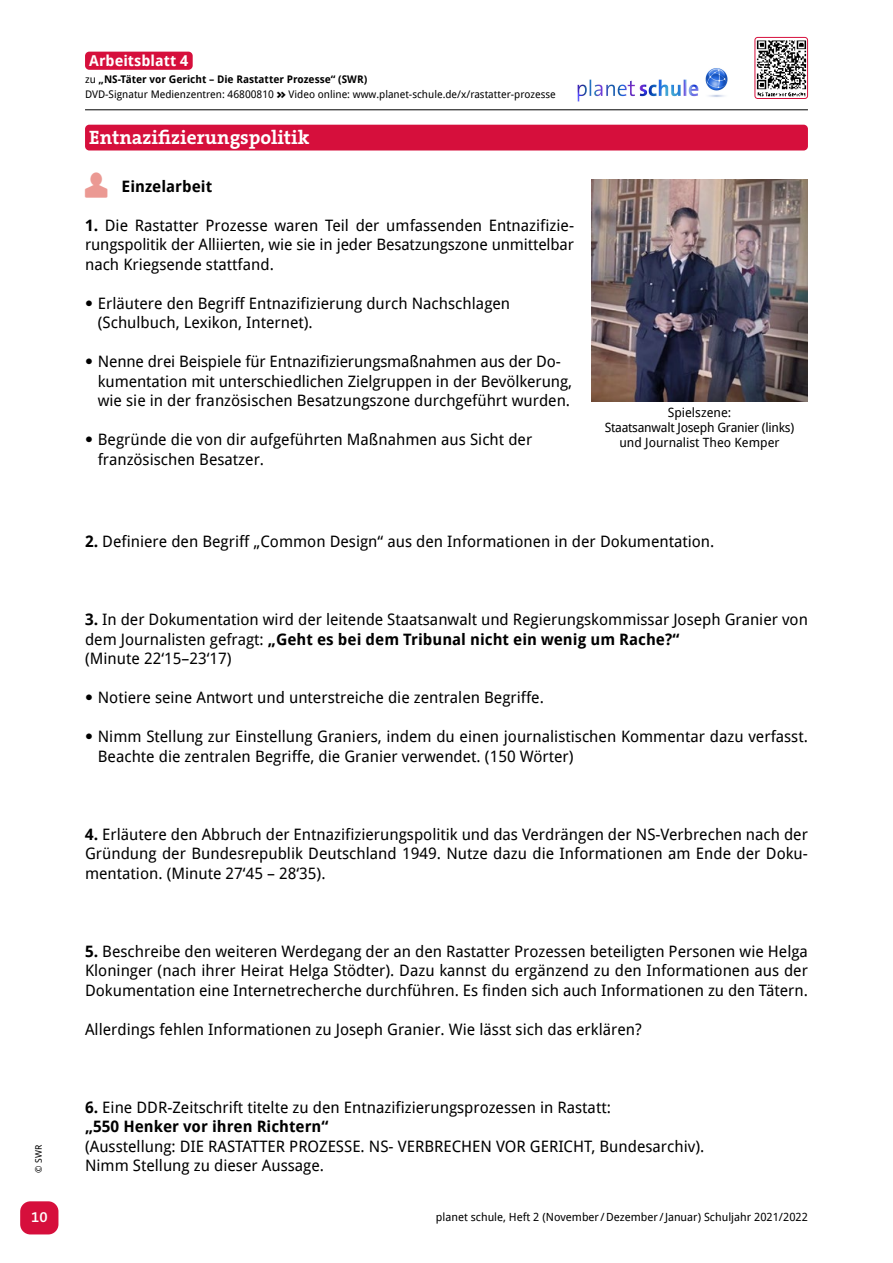
<style>
.page{position:relative;width:893px;height:1263px;background:#fff}
.page>*{position:absolute;margin:0;border:0;box-sizing:border-box;transform-origin:0 0}
.t1{font:700 19.5px "The Serif B7";color:#fff}
.t2{font:15.75px/19.5px "Droid Sans";color:#000}
.t3{font:700 15.75px "Droid Sans";color:#000}
.t4{font:700 15px "Droid Sans";color:#fff}
.t5{font:600 15px "The Serif B6";color:#fff}
.t6{font:12.75px/15px "Droid Sans";color:#000;text-align:center}
.t7{font:11.25px "Droid Sans";color:#000}
.t8{font:10.5px/14.2px "Droid Sans";color:#000}
.t9{font:9px "Droid Sans";color:#000}
.s1{font-weight:700}
.s2{font-family:"The Mix B9";font-weight:900}
.s3{font-family:"Officina Sans Std"}
</style>
<div class="page">
<hr style="left:85px;top:109px;width:723px;height:1px;background:#000">
<div style="left:20px;top:1201px;width:38px;height:33px;background:#d60f3c;border-radius:10px"></div>
<div style="left:85px;top:125px;width:723px;height:25px;background:#d60f3c;border-radius:4px"></div>
<div style="left:85px;top:52px;width:108px;height:18px;background:#d60f3c;border-radius:4px"></div>
<img style="left:591px;top:179px;width:217px;height:223px">
<img style="left:755px;top:37px;width:51px;height:60px">
<div style="left:755px;top:37px;width:53px;height:62px;border:1px solid #d60f3c;border-radius:3px"></div>
<img style="left:577px;top:68px;width:151px;height:34px">
<p class="t9" style="left:34px;top:1172px;width:29px;rotate:-90deg">© SWR</p>
<p class="t5" style="left:31px;top:1208px;width:18px">10</p>
<p class="t4" style="left:89px;top:52px;width:101px">Arbeitsblatt 4</p>
<p class="t8" style="left:85px;top:72px;width:472px">zu <span class="s1">„NS-Täter vor Gericht – Die Rastatter Prozesse“ (SWR)<br></span>DVD-Signatur Medienzentren: 46800810 <span class="s2">&gt;&gt;</span> Video online: www.planet-schule.de/x/rastatter-prozesse</p>
<p class="t1" style="left:89px;top:127px;width:222px">Entnazifizierungspolitik</p>
<p class="t3" style="left:122px;top:177px;width:92px">Einzelarbeit</p>
<p class="t2" style="left:85px;top:216px;width:491px;text-align:justify"><span class="s1">1.</span> Die Rastatter Prozesse waren Teil der umfassenden Entnazifizie&shy;rungspolitik der Alliierten, wie sie in jeder Besatzungszone unmittelbar nach Kriegsende stattfand.</p>
<p class="t2" style="left:98px;top:294px;width:414px;text-indent:-13px"><span class="s3">•</span> Erläutere den Begriff Entnazifizierung durch Nachschlagen (Schulbuch, Lexikon, Internet).</p>
<p class="t2" style="left:98px;top:352px;width:476px;text-indent:-13px"><span class="s3">•</span> Nenne drei Beispiele für Entnazifizierungsmaßnahmen aus der Do&shy;kumentation mit unterschiedlichen Zielgruppen in der Bevölkerung, wie sie in der französischen Besatzungszone durchgeführt wurden.</p>
<p class="t2" style="left:98px;top:430px;width:436px;text-indent:-13px"><span class="s3">•</span> Begründe die von dir aufgeführten Maßnahmen aus Sicht der französischen Besatzer.</p>
<p class="t6" style="left:605px;top:405px;width:191px">Spielszene:<br>Staatsanwalt Joseph Granier (links) und Journalist Theo Kemper</p>
<p class="t2" style="left:85px;top:532px;width:631px"><span class="s1">2.</span> Definiere den Begriff „Common Design“ aus den Informationen in der Dokumentation.</p>
<p class="t2" style="left:85px;top:610px;width:724px"><span class="s1">3.</span> In der Dokumentation wird der leitende Staatsanwalt und Regierungskommissar Joseph Granier von dem Journalisten gefragt: <span class="s1">„Geht es bei dem Tribunal nicht ein wenig um Rache?“<br></span>(Minute 22‘15–23‘17)</p>
<p class="t2" style="left:85px;top:688px;width:460px"><span class="s3">•</span> Notiere seine Antwort und unterstreiche die zentralen Begriffe.</p>
<p class="t2" style="left:98px;top:727px;width:712px;text-indent:-13px"><span class="s3">•</span> Nimm Stellung zur Einstellung Graniers, indem du einen journalistischen Kommentar dazu verfasst.<br>Beachte die zentralen Begriffe, die Granier verwendet. (150 Wörter)</p>
<p class="t2" style="left:85px;top:825px;width:724px;text-align:justify"><span class="s1">4.</span> Erläutere den Abbruch der Entnazifizierungspolitik und das Verdrängen der NS-Verbrechen nach der Gründung der Bundesrepublik Deutschland 1949. Nutze dazu die Informationen am Ende der Doku&shy;mentation. (Minute 27‘45 – 28‘35).</p>
<p class="t2" style="left:85px;top:942px;width:724px;text-align:justify"><span class="s1">5.</span> Beschreibe den weiteren Werdegang der an den Rastatter Prozessen beteiligten Personen wie Helga Kloninger (nach ihrer Heirat Helga Stödter). Dazu kannst du ergänzend zu den Informationen aus der Dokumentation eine Internetrecherche durchführen. Es finden sich auch Informationen zu den Tätern.</p>
<p class="t2" style="left:85px;top:1020px;width:558px">Allerdings fehlen Informationen zu Joseph Granier. Wie lässt sich das erklären?</p>
<p class="t2" style="left:85px;top:1098px;width:527px"><span class="s1">6.</span> Eine DDR-Zeitschrift titelte zu den Entnazifizierungsprozessen in Rastatt: <span class="s1">„550 Henker vor ihren Richtern“</span></p>
<p class="t2" style="left:85px;top:1137px;width:621px">(Ausstellung: DIE RASTATTER PROZESSE. NS- VERBRECHEN VOR GERICHT, Bundesarchiv).<br>Nimm Stellung zu dieser Aussage.</p>
<p class="t7" style="left:436px;top:1211px;width:374px">planet schule, Heft 2 (November/Dezember/Januar) Schuljahr 2021/2022</p>
</div>
